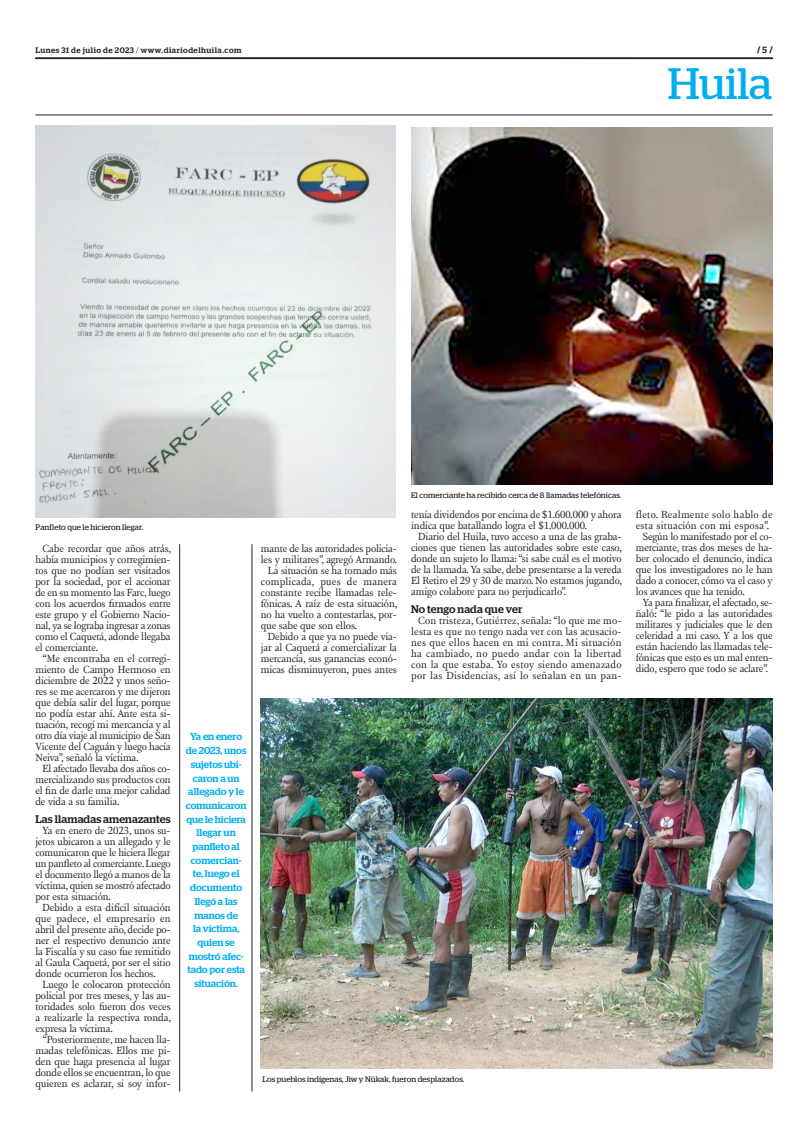
<style>
.page{position:relative;width:801px;height:1134px;background:#fff}
.page>*{position:absolute;margin:0;border:0;box-sizing:border-box;transform-origin:0 0}
.t1{font:43.9px "Stag";color:#00aeef}
.INTERTITULO{font:500 11px "Stag";letter-spacing:.01em;color:#231f20}
.TEXTO{font:10.6px/11px "New Fournier BP";letter-spacing:-.01em;color:#231f20;text-align:justify}
.TEXTO-2{font:10.6px/11px "New Fournier BP";letter-spacing:.025em;color:#231f20}
.DESTACADO_AZUL{font:500 10px/13.7px "Stag";letter-spacing:-.005em;color:#00aeef;text-align:center}
.t2{font:700 9px "Stag";color:#231f20}
.PIE_DE_FOTO{font:8px "Stag";letter-spacing:.005em;color:#231f20}
.t3{font:500 8px "Stag";letter-spacing:.06em;color:#231f20}
.s1{font-weight:300}
.s2{font-weight:500}
</style>
<div class="page">
<svg style="left:35px;top:58px;width:738px;height:1px"></svg>
<hr style="left:35px;top:115px;width:737px;height:1px;background:#231f20">
<img style="left:36px;top:126px;width:360px;height:391px">
<img style="left:411px;top:127px;width:361px;height:357px">
<img style="left:261px;top:699px;width:511px;height:369px">
<hr style="left:179px;top:544px;width:1px;height:547px;background:#231f20">
<hr style="left:252px;top:544px;width:1px;height:547px;background:#231f20">
<p class="t3" style="left:35px;top:45px;width:207px">Lunes 31 de julio de 2023 <span class="s1">/</span> www.diariodelhuila.com</p>
<p class="t2" style="left:757px;top:45px;width:17px">/ <span class="s2">5</span> /</p>
<p class="t1" style="left:668px;top:59px;width:106px">Huila</p>
<p class="PIE_DE_FOTO" style="left:36px;top:523px;width:109px">Panfleto que le hicieron llegar.</p>
<p class="TEXTO" style="left:35px;top:543px;width:137px;text-indent:7px">Cabe recordar que años atrás, había municipios y corregimien&shy;tos que no podían ser visitados por la sociedad, por el accionar de en su momento las Farc, luego con los acuerdos firmados entre este grupo y el Gobierno Nacio&shy;nal, ya se lograba ingresar a zonas como el Caquetá, adonde llegaba el comerciante.</p>
<p class="TEXTO" style="left:35px;top:653px;width:137px;text-indent:7px">“Me encontraba en el corregi&shy;miento de Campo Hermoso en diciembre de 2022 y unos seño&shy;res se me acercaron y me dijeron que debía salir del lugar, porque no podía estar ahí. Ante esta si&shy;tuación, recogí mi mercancía y al otro día viaje al municipio de San Vicente del Caguán y luego hacía Neiva”, señaló la víctima.</p>
<p class="TEXTO" style="left:35px;top:763px;width:137px;text-indent:7px">El afectado llevaba dos años co&shy;mercializando sus productos con el fin de darle una mejor calidad de vida a su familia.</p>
<p class="INTERTITULO" style="left:35px;top:812px;width:137px">Las llamadas amenazantes</p>
<p class="TEXTO" style="left:35px;top:825px;width:137px;text-indent:7px">Ya en enero de 2023, unos su&shy;jetos ubicaron a un allegado y le comunicaron que le hiciera llegar un panfleto al comerciante. Luego el documento llegó a manos de la víctima, quien se mostró afectado por esta situación.</p>
<p class="TEXTO" style="left:35px;top:902px;width:137px;text-indent:7px">Debido a esta difícil situación que padece, el empresario en abril del presente año, decide po&shy;ner el respectivo denuncio ante la Fiscalía y su caso fue remitido al Gaula Caquetá, por ser el sitio donde ocurrieron los hechos.</p>
<p class="TEXTO" style="left:35px;top:979px;width:137px;text-indent:7px">Luego le colocaron protección policial por tres meses, y las au&shy;toridades solo fueron dos veces a realizarle la respectiva ronda, expresa la víctima.</p>
<p class="TEXTO" style="left:35px;top:1034px;width:137px;text-indent:7px">“Posteriormente, me hacen lla&shy;madas telefónicas. Ellos me pi&shy;den que haga presencia al lugar donde ellos se encuentran, lo que quieren es aclarar, si soy infor-</p>
<p class="TEXTO" style="left:261px;top:543px;width:138px">mante de las autoridades policia&shy;les y militares”, agregó Armando.</p>
<p class="TEXTO" style="left:261px;top:565px;width:138px;text-indent:7px">La situación se ha tornado más complicada, pues de manera constante recibe llamadas tele&shy;fónicas. A raíz de esta situación, no ha vuelto a contestarlas, por&shy;que sabe que son ellos.</p>
<p class="TEXTO" style="left:261px;top:631px;width:138px;text-indent:7px">Debido a que ya no puede via&shy;jar al Caquetá a comercializar la mercancía, sus ganancias econó&shy;micas disminuyeron, pues antes</p>
<p class="PIE_DE_FOTO" style="left:411px;top:490px;width:212px">El comerciante ha recibido cerca de 8 llamadas telefónicas.</p>
<p class="TEXTO" style="left:411px;top:509px;width:212px">tenía dividendos por encima de $1.600.000 y ahora indica que batallando logra el $1.000.000.</p>
<p class="TEXTO" style="left:411px;top:531px;width:213px;text-indent:7px">Diario del Huila, tuvo acceso a una de las graba&shy;ciones que tienen las autoridades sobre este caso, donde un sujeto lo llama: “si sabe cuál es el motivo de la llamada. Ya sabe, debe presentarse a la vereda El Retiro el 29 y 30 de marzo. No estamos jugando, amigo colabore para no perjudicarlo”.</p>
<p class="INTERTITULO" style="left:411px;top:602px;width:113px">No tengo nada que ver</p>
<p class="TEXTO" style="left:411px;top:615px;width:212px;text-indent:7px">Con tristeza, Gutiérrez, señala: “lo que me mo&shy;lesta es que no tengo nada ver con las acusacio&shy;nes que ellos hacen en mi contra. Mi situación ha cambiado, no puedo andar con la libertad con la que estaba. Yo estoy siendo amenazado por las Disidencias, así lo señalan en un pan-</p>
<p class="TEXTO-2" style="left:636px;top:509px;width:138px">fleto. Realmente solo hablo de esta situación con mi esposa”.</p>
<p class="TEXTO" style="left:636px;top:531px;width:138px;text-indent:7px">Según lo manifestado por el co&shy;merciante, tras dos meses de ha&shy;ber colocado el denuncio, indica que los investigadores no le han dado a conocer, cómo va el caso y los avances que ha tenido.</p>
<p class="TEXTO" style="left:636px;top:597px;width:138px;text-indent:7px">Ya para finalizar, el afectado, se&shy;ñaló: “le pido a las autoridades militares y judiciales que le den celeridad a mi caso. Y a los que están haciendo las llamadas tele&shy;fónicas que esto es un mal enten&shy;dido, espero que todo se aclare”.</p>
<p class="DESTACADO_AZUL" style="left:186px;top:730px;width:62px">Ya en enero de 2023, unos sujetos ubi&shy;caron a un allegado y le comunicaron que le hiciera llegar un panfleto al comercian&shy;te, luego el documento llegó a las manos de<br>la víctima, quien se mostró afec&shy;tado por esta situación.</p>
<p class="PIE_DE_FOTO" style="left:262px;top:1074px;width:203px">Los pueblos indígenas, Jiw y Nükak, fueron desplazados.</p>
</div>
